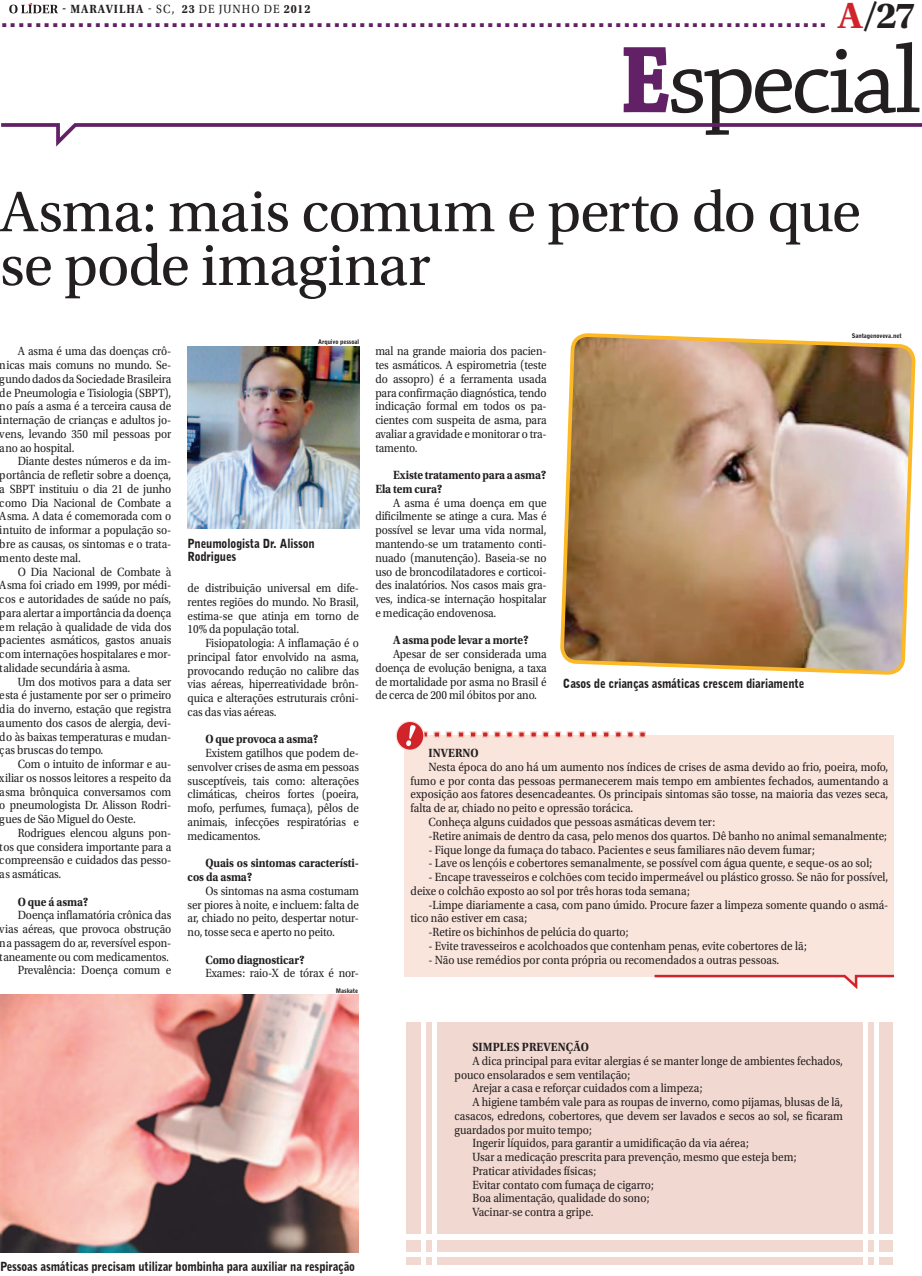
<style>
.page{position:relative;width:922px;height:1276px;background:#fff}
.page>*{position:absolute;margin:0;border:0;box-sizing:border-box;transform-origin:0 0}
.t1{font:100px "Chaparral Pro";letter-spacing:-.03em;color:#231f20}
.t2{font:60px/53.8px "Utopia Std";letter-spacing:-.02em;color:#231f20}
.t3{font:700 24.12px "Rockwell";color:#622166}
.t4{font:12.5px/13.8px "Utopia Std";letter-spacing:-.005em;color:#231f20;text-align:justify;scale:.9 1}
.t5{font:700 12.5px/13.8px "Utopia Std";letter-spacing:-.01em;color:#231f20;scale:.9 1}
.t6{font:900 12.5px/12.5px "Bell Gothic BT";letter-spacing:-.01em;color:#231f20;scale:.9 1}
.t7{font:700 12.5px "Utopia Std";letter-spacing:.085em;color:#231f20;scale:.9 1}
.t8{font:900 6.25px "Bell Gothic BT";letter-spacing:-.01em;color:#231f20;scale:.96 1}
.s1{font-family:"Utopia Std";font-size:38.25px;color:#d1232a}
.s2{font-family:"Utopia Std";font-size:38.25px;color:#231f20}
.s3{font-weight:400}
.s4{font-weight:700;color:#622166}
</style>
<div class="page">
<svg style="left:9px;top:3px;width:49px;height:10px"></svg>
<div style="left:406px;top:1023px;width:486px;height:211px;background:#f1d8d0"></div>
<div style="left:406px;top:1240px;width:486px;height:11px;background:#f1d8d0"></div>
<div style="left:406px;top:1257px;width:486px;height:8px;background:#f1d8d0"></div>
<div style="left:404px;top:735px;width:489px;height:241px;background:#f9e5dc"></div>
<svg style="left:1px;top:123px;width:920px;height:24px"></svg>
<img style="left:0;top:994px;width:359px;height:259px">
<img style="left:560px;top:333px;width:356px;height:342px">
<img style="left:188px;top:346px;width:171px;height:182px">
<svg style="left:396px;top:721px;width:28px;height:29px"></svg>
<div style="left:395px;top:721px;width:29px;height:30px;border:1px solid #f9e5dc;border-radius:50%"></div>
<svg style="left:652px;top:973px;width:242px;height:16px"></svg>
<svg style="left:396px;top:724px;width:250px;height:22px"></svg>
<hr style="left:421px;top:1019px;width:4px;height:250px;background:#fff">
<hr style="left:432px;top:1019px;width:4px;height:250px;background:#fff">
<hr style="left:874px;top:1019px;width:4px;height:250px;background:#fff">
<hr style="left:863px;top:1019px;width:4px;height:250px;background:#fff">
<h3 class="t3" style="left:0;top:5px;width:916px">................................................................................................. <span class="s1">A</span><span class="s2">/27</span></h3>
<p class="t7" style="left:62px;top:2px;width:277px">- MARAVILHA <span class="s3">- SC,</span> 23 <span class="s3">de JUNHO DE</span> 2012</p>
<h1 class="t1" style="left:619px;top:25px;width:303px"><span class="s4">E</span>special</h1>
<h2 class="t2" style="left:0;top:186px;width:862px">Asma: mais comum e perto do que se pode imaginar</h2>
<p class="t4" style="left:0;top:345px;width:192px;text-indent:18px">A asma é uma das doenças crô&shy;nicas mais comuns no mundo. Se&shy;gundo dados da Sociedade Brasileira de Pneumologia e Tisiologia (SBPT), no país a asma é a terceira causa de internação de crianças e adultos jo&shy;vens, levando 350 mil pessoas por ano ao hospital.</p>
<p class="t4" style="left:0;top:455px;width:192px;text-indent:18px">Diante destes números e da im&shy;portância de refletir sobre a doença, a SBPT instituiu o dia 21 de junho como Dia Nacional de Combate a Asma. A data é comemorada com o intuito de informar a população so&shy;bre as causas, os sintomas e o trata&shy;mento deste mal.</p>
<p class="t4" style="left:0;top:565px;width:192px;text-indent:18px">O Dia Nacional de Combate à Asma foi criado em 1999, por médi&shy;cos e autoridades de saúde no país, para alertar a importância da doença em relação à qualidade de vida dos pacientes asmáticos, gastos anuais com internações hospitalares e mor&shy;talidade secundária à asma.</p>
<p class="t4" style="left:0;top:675px;width:192px;text-indent:18px">Um dos motivos para a data ser esta é justamente por ser o primeiro dia do inverno, estação que registra aumento dos casos de alergia, devi&shy;do às baixas temperaturas e mudan&shy;ças bruscas do tempo.</p>
<p class="t4" style="left:0;top:757px;width:192px;text-indent:18px">Com o intuito de informar e au&shy;xiliar os nossos leitores a respeito da asma brônquica conversamos com o pneumologista Dr. Alisson Rodri&shy;gues de São Miguel do Oeste.</p>
<p class="t4" style="left:0;top:826px;width:192px;text-indent:18px">Rodrigues elencou alguns pon&shy;tos que considera importante para a compreensão e cuidados das pesso&shy;as asmáticas.</p>
<p class="t5" style="left:18px;top:894px;width:80px">O que á asma?</p>
<p class="t4" style="left:0;top:908px;width:192px;text-align:right">Doença inflamatória crônica das vias aéreas, que provoca obstrução na passagem do ar, reversível espon&shy;taneamente ou com medicamentos.<br>Prevalência: Doença comum e</p>
<p class="t8" style="left:318px;top:338px;width:44px">Arquivo pessoal</p>
<p class="t6" style="left:188px;top:537px;width:143px">Pneumologista Dr. Alisson<br>Rodrigues</p>
<p class="t4" style="left:188px;top:581px;width:192px">de distribuição universal em dife&shy;rentes regiões do mundo. No Brasil, estima-se que atinja em torno de 10% da população total.</p>
<p class="t4" style="left:188px;top:636px;width:192px;text-indent:18px">Fisiopatologia: A inflamação é o principal fator envolvido na asma, provocando redução no calibre das vias aéreas, hiperreatividade brôn&shy;quica e alterações estruturais crôni&shy;cas das vias aéreas.</p>
<p class="t5" style="left:205px;top:732px;width:127px">O que provoca a asma?</p>
<p class="t4" style="left:188px;top:746px;width:192px;text-indent:18px">Existem gatilhos que podem de&shy;senvolver crises de asma em pessoas susceptíveis, tais como: alterações climáticas, cheiros fortes (poeira, mofo, perfumes, fumaça), pêlos de animais, infecções respiratórias e medicamentos.</p>
<p class="t5" style="left:188px;top:856px;width:192px;text-indent:18px">Quais os sintomas característi&shy;cos da asma?</p>
<p class="t4" style="left:188px;top:884px;width:192px;text-indent:18px">Os sintomas na asma costumam ser piores à noite, e incluem: falta de ar, chiado no peito, despertar notur&shy;no, tosse seca e aperto no peito.</p>
<p class="t5" style="left:205px;top:952px;width:112px">Como diagnosticar?</p>
<p class="t4" style="left:205px;top:966px;width:172px">Exames: raio-X de tórax é nor-</p>
<p class="t8" style="left:336px;top:986px;width:25px">Maskate</p>
<p class="t4" style="left:375px;top:345px;width:192px">mal na grande maioria dos pacien&shy;tes asmáticos. A espirometria (teste do assopro) é a ferramenta usada para confirmação diagnóstica, tendo indicação formal em todos os pa&shy;cientes com suspeita de asma, para avaliar a gravidade e monitorar o tra&shy;tamento.</p>
<p class="t5" style="left:375px;top:468px;width:192px;text-indent:18px">Existe tratamento para a asma?<br>Ela tem cura?</p>
<p class="t4" style="left:375px;top:496px;width:192px;text-indent:18px">A asma é uma doença em que dificilmente se atinge a cura. Mas é possível se levar uma vida normal, mantendo-se um tratamento conti&shy;nuado (manutenção). Baseia-se no uso de broncodilatadores e corticoi&shy;des inalatórios. Nos casos mais gra&shy;ves, indica-se internação hospitalar e medicação endovenosa.</p>
<p class="t5" style="left:393px;top:633px;width:152px">A asma pode levar a morte?</p>
<p class="t4" style="left:375px;top:647px;width:192px;text-indent:18px">Apesar de ser considerada uma doença de evolução benigna, a taxa de mortalidade por asma no Brasil é de cerca de 200 mil óbitos por ano.</p>
<p class="t6" style="left:563px;top:677px;width:270px">Casos de crianças asmáticas crescem diariamente</p>
<p class="t8" style="left:851px;top:332px;width:53px">Santagenoveva.net</p>
<p class="t5" style="left:428px;top:746px;width:15px">Inverno</p>
<p class="t4" style="left:428px;top:760px;width:512px">Nesta época do ano há um aumento nos índices de crises de asma devido ao frio, poeira, mofo,</p>
<p class="t4" style="left:410px;top:774px;width:532px">fumo e por conta das pessoas permanecerem mais tempo em ambientes fechados, aumentando a</p>
<p class="t4" style="left:410px;top:788px;width:532px">exposição aos fatores desencadeantes. Os principais sintomas são tosse, na maioria das vezes seca,</p>
<p class="t4" style="left:410px;top:801px;width:249px">falta de ar, chiado no peito e opressão torácica.</p>
<p class="t4" style="left:428px;top:815px;width:320px">Conheça alguns cuidados que pessoas asmáticas devem ter:</p>
<p class="t4" style="left:428px;top:829px;width:511px">-Retire animais de dentro da casa, pelo menos dos quartos. Dê banho no animal semanalmente;</p>
<p class="t4" style="left:428px;top:843px;width:431px">- Fique longe da fumaça do tabaco. Pacientes e seus familiares não devem fumar;</p>
<p class="t4" style="left:428px;top:856px;width:494px">- Lave os lençóis e cobertores semanalmente, se possível com água quente, e seque-os ao sol;</p>
<p class="t4" style="left:410px;top:870px;width:532px;text-indent:18px">- Encape travesseiros e colchões com tecido impermeável ou plástico grosso. Se não for possível, deixe o colchão exposto ao sol por três horas toda semana;</p>
<p class="t4" style="left:428px;top:898px;width:512px">-Limpe diariamente a casa, com pano úmido. Procure fazer a limpeza somente quando o asmá-</p>
<p class="t4" style="left:410px;top:911px;width:131px">tico não estiver em casa;</p>
<p class="t4" style="left:428px;top:925px;width:224px">-Retire os bichinhos de pelúcia do quarto;</p>
<p class="t4" style="left:428px;top:939px;width:422px">- Evite travesseiros e acolchoados que contenham penas, evite cobertores de lã;</p>
<p class="t4" style="left:428px;top:953px;width:391px">- Não use remédios por conta própria ou recomendados a outras pessoas.</p>
<p class="t6" style="left:0;top:1259px;width:396px">Pessoas asmáticas precisam utilizar bombinha para auxiliar na respiração</p>
<p class="t5" style="left:472px;top:1040px;width:16px">Simples</p>
<p class="t5" style="left:521px;top:1040px;width:10px">prevenção</p>
<p class="t4" style="left:472px;top:1054px;width:413px">A dica principal para evitar alergias é se manter longe de ambientes fechados,</p>
<p class="t4" style="left:454px;top:1068px;width:196px">pouco ensolarados e sem ventilação;</p>
<p class="t4" style="left:472px;top:1081px;width:257px">Arejar a casa e reforçar cuidados com a limpeza;</p>
<p class="t4" style="left:472px;top:1095px;width:413px">A higiene também vale para as roupas de inverno, como pijamas, blusas de lã,</p>
<p class="t4" style="left:454px;top:1109px;width:433px">casacos, edredons, cobertores, que devem ser lavados e secos ao sol, se ficaram</p>
<p class="t4" style="left:454px;top:1123px;width:154px">guardados por muito tempo;</p>
<p class="t4" style="left:472px;top:1136px;width:309px">Ingerir líquidos, para garantir a umidificação da via aérea;</p>
<p class="t4" style="left:472px;top:1150px;width:362px">Usar a medicação prescrita para prevenção, mesmo que esteja bem;</p>
<p class="t4" style="left:472px;top:1164px;width:139px">Praticar atividades físicas;</p>
<p class="t4" style="left:472px;top:1178px;width:203px">Evitar contato com fumaça de cigarro;</p>
<p class="t4" style="left:472px;top:1191px;width:198px">Boa alimentação, qualidade do sono;</p>
<p class="t4" style="left:472px;top:1205px;width:136px">Vacinar-se contra a gripe.</p>
</div>
